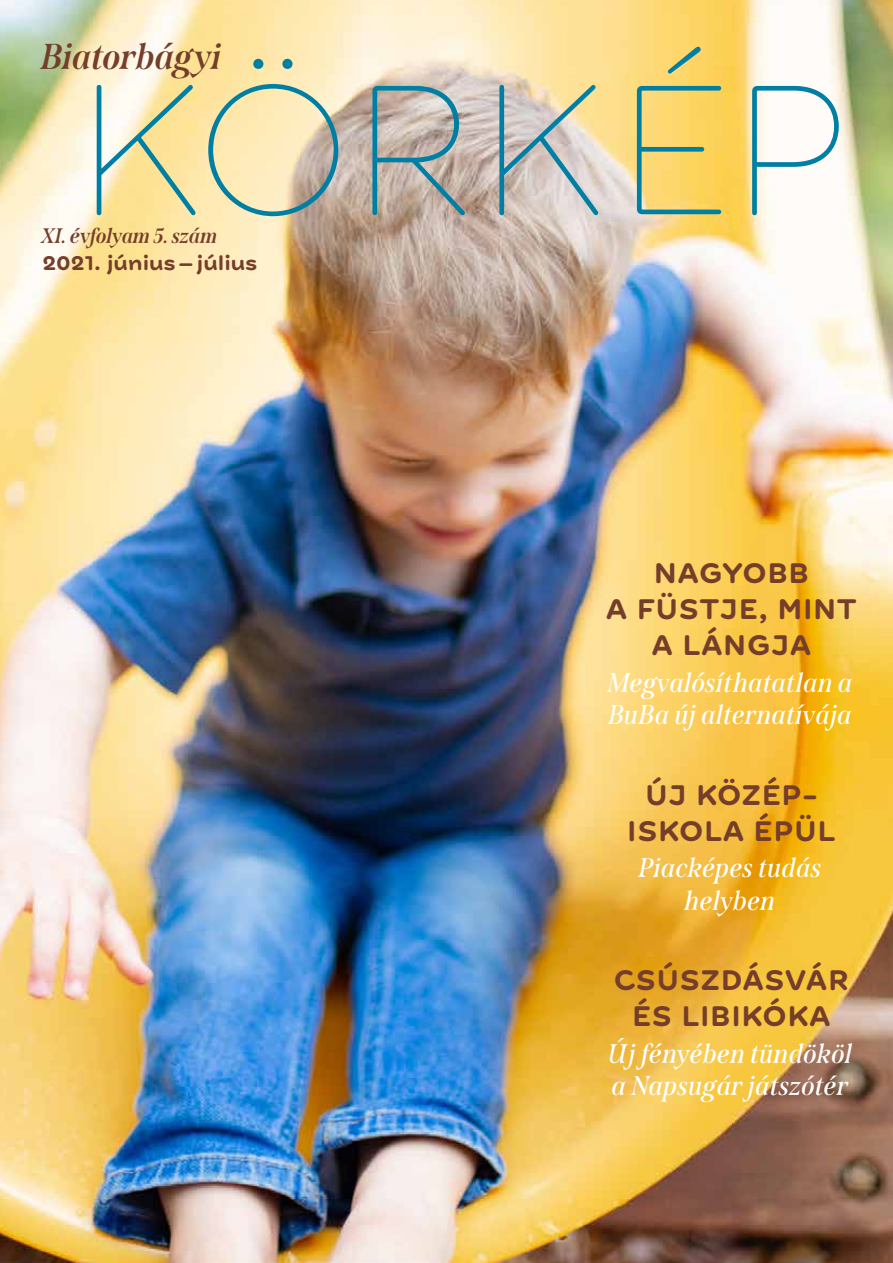
<style>
.page{position:relative;width:893px;height:1263px;background:#fff}
.page>*{position:absolute;margin:0;border:0;box-sizing:border-box;transform-origin:0 0}
.t1{font:100 195px "Farm New";letter-spacing:-.01em;color:#007fa4}
.t2{font:italic 700 36px "Span";color:#753e2a}
.t3{font:700 30px/36px "Farm New";letter-spacing:.02em;color:#753e2a;text-align:center}
.t4{font:italic 600 27px/32.4px "Span";letter-spacing:.01em;color:#fff}
.t5{font:700 21px "Farm New";color:#753e2a}
.t6{font:italic 700 21px "Span";color:#753e2a}
</style>
<div class="page">
<img style="left:0;top:0;width:893px;height:1263px">
<h2 class="t2" style="left:43px;top:35px;width:182px">Biatorbágyi</h2>
<h1 class="t1" style="left:74px;top:38px;width:777px">KÖRKÉP</h1>
<p class="t6" style="left:43px;top:223px;width:177px">XI. évfolyam 5. szám</p>
<p class="t5" style="left:43px;top:249px;width:216px">2021. június–július</p>
<p class="t3" style="left:606px;top:556px;width:252px">NAGYOBB<br>A FÜSTJE, MINT<br>A LÁNGJA</p>
<p class="t4" style="left:609px;top:667px;width:246px">Megvalósíthatatlan a<br>BuBa új alternatívája</p>
<p class="t3" style="left:627px;top:778px;width:210px">ÚJ KÖZÉP-<br>ISKOLA ÉPÜL</p>
<p class="t4" style="left:640px;top:852px;width:185px;text-align:center">Piacképes tudás helyben</p>
<p class="t3" style="left:614px;top:964px;width:236px">CSÚSZDÁSVÁR<br>ÉS LIBIKÓKA</p>
<p class="t4" style="left:609px;top:1038px;width:246px">Új fényében tündököl a Napsugár játszótér</p>
</div>
